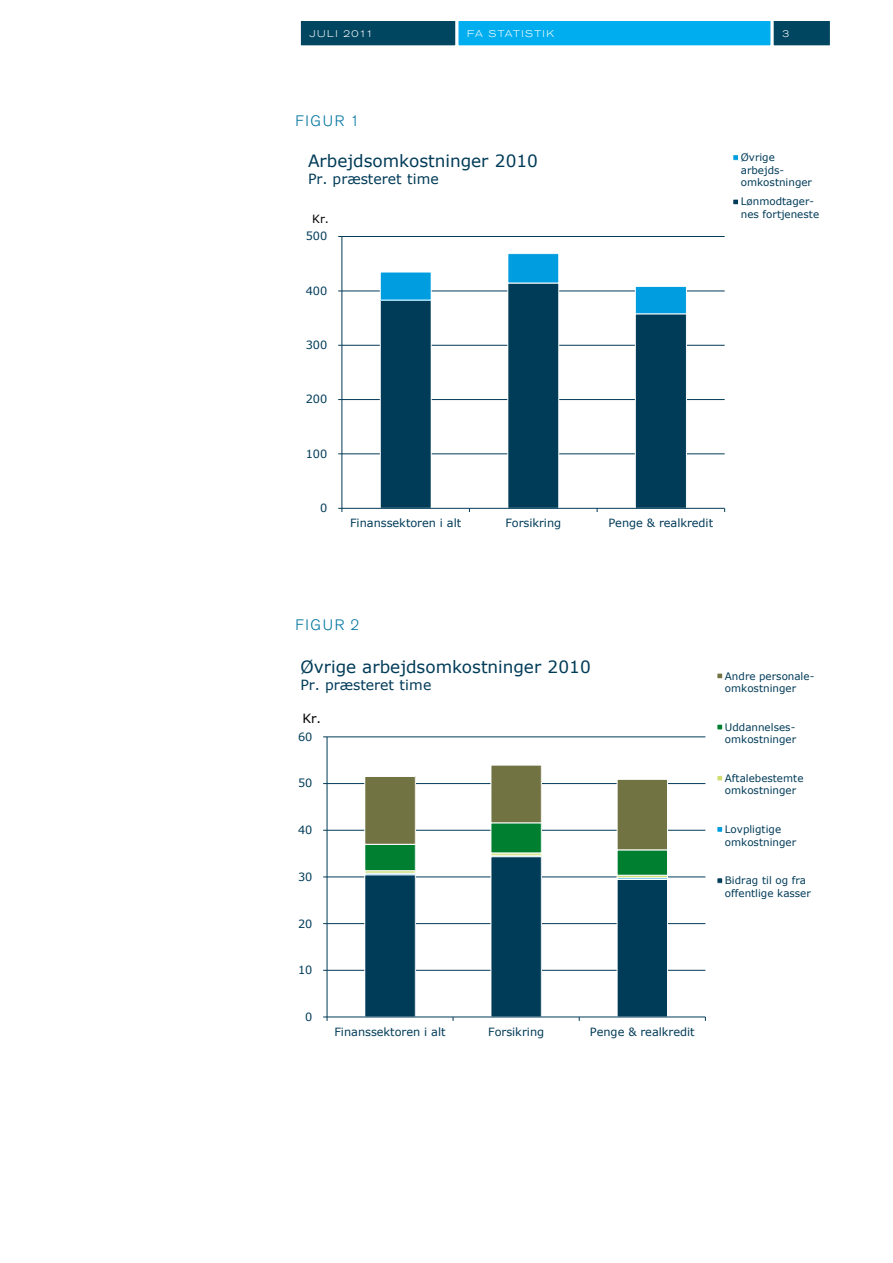
<style>
.page{position:relative;width:893px;height:1263px;background:#fff}
.page>*{position:absolute;margin:0;border:0;box-sizing:border-box;transform-origin:0 0}
.t1{font:16.95px "Verdana";color:#003b58}
.t2{font:300 15px "Akzidenz Grotesk Std";letter-spacing:.105em;color:#00759f}
.t3{font:14.1px "Verdana";color:#003b58}
.t4{font:12.75px "Verdana";color:#000}
.t5{font:11.4px "Verdana";letter-spacing:-.005em;color:#003b58}
.t6{font:11.4px "Verdana";color:#000}
.t7{font:10.35px/12.5px "Verdana";color:#003b58}
.t8{font:300 expanded 9.75px "Akzidenz Grotesk Std";letter-spacing:.13em;color:#fff}
</style>
<div class="page">
<div style="left:299px;top:20px;width:158px;height:27px;background:#004661"></div>
<div style="left:298px;top:18px;width:160px;height:30px;border:3px solid #fff"></div>
<div style="left:457px;top:20px;width:315px;height:27px;background:#00aeef"></div>
<div style="left:455px;top:18px;width:319px;height:30px;border:3px solid #fff"></div>
<div style="left:772px;top:20px;width:59px;height:27px;background:#004661"></div>
<div style="left:771px;top:18px;width:62px;height:30px;border:3px solid #fff"></div>
<hr style="left:342px;top:454px;width:383px;height:1px;background:#003b58">
<hr style="left:342px;top:399px;width:383px;height:1px;background:#003b58">
<hr style="left:342px;top:345px;width:383px;height:1px;background:#003b58">
<hr style="left:342px;top:291px;width:383px;height:1px;background:#003b58">
<hr style="left:342px;top:236px;width:383px;height:1px;background:#003b58">
<div style="left:380px;top:300px;width:51px;height:208px;background:#003b58"></div>
<div style="left:380px;top:300px;width:51px;height:208px;border:1px solid #fff"></div>
<div style="left:508px;top:283px;width:51px;height:225px;background:#003b58"></div>
<div style="left:635px;top:314px;width:51px;height:194px;background:#003b58"></div>
<div style="left:635px;top:314px;width:52px;height:194px;border:1px solid #fff"></div>
<div style="left:380px;top:272px;width:51px;height:28px;background:#009ee0"></div>
<div style="left:508px;top:254px;width:51px;height:29px;background:#009ee0"></div>
<div style="left:508px;top:253px;width:51px;height:30px;border:1px solid #fff"></div>
<div style="left:635px;top:286px;width:51px;height:28px;background:#009ee0"></div>
<div style="left:635px;top:286px;width:52px;height:28px;border:1px solid #fff"></div>
<hr style="left:342px;top:236px;width:1px;height:272px;background:#003b58">
<hr style="left:342px;top:508px;width:383px;height:1px;background:#003b58">
<div style="left:733px;top:154px;width:6px;height:7px;border:1px solid #fff"></div>
<svg style="left:733px;top:199px;width:5px;height:6px"></svg>
<hr style="left:327px;top:970px;width:378px;height:1px;background:#003b58">
<hr style="left:327px;top:923px;width:378px;height:1px;background:#003b58">
<hr style="left:327px;top:877px;width:378px;height:1px;background:#003b58">
<hr style="left:327px;top:830px;width:378px;height:1px;background:#003b58">
<hr style="left:327px;top:783px;width:378px;height:1px;background:#003b58">
<hr style="left:327px;top:737px;width:378px;height:1px;background:#003b58">
<div style="left:365px;top:875px;width:50px;height:142px;background:#003b58"></div>
<div style="left:491px;top:857px;width:50px;height:160px;background:#003b58"></div>
<div style="left:617px;top:879px;width:51px;height:138px;background:#003b58;border:1px solid #fff"></div>
<div style="left:365px;top:873px;width:50px;height:2px;border:1px solid #fff"></div>
<div style="left:491px;top:855px;width:50px;height:2px;border:1px solid #fff"></div>
<div style="left:617px;top:877px;width:51px;height:3px;background:#009ee0;border:1px solid #fff"></div>
<div style="left:491px;top:853px;width:50px;height:2px;border:1px solid #fff"></div>
<div style="left:617px;top:875px;width:51px;height:3px;background:#d0dd73;border:1px solid #fff"></div>
<div style="left:365px;top:844px;width:50px;height:27px;background:#007f31"></div>
<div style="left:365px;top:844px;width:50px;height:27px;border:1px solid #fff"></div>
<div style="left:491px;top:823px;width:50px;height:30px;background:#007f31"></div>
<div style="left:617px;top:850px;width:51px;height:25px;background:#007f31"></div>
<div style="left:365px;top:776px;width:50px;height:68px;background:#727342"></div>
<div style="left:491px;top:765px;width:50px;height:58px;background:#727342"></div>
<div style="left:617px;top:779px;width:51px;height:71px;background:#727342;border:1px solid #fff"></div>
<hr style="left:327px;top:737px;width:1px;height:280px;background:#003b58">
<hr style="left:327px;top:1017px;width:378px;height:1px;background:#003b58">
<svg style="left:717px;top:673px;width:6px;height:6px"></svg>
<svg style="left:717px;top:724px;width:6px;height:6px"></svg>
<svg style="left:717px;top:776px;width:6px;height:5px"></svg>
<svg style="left:717px;top:827px;width:6px;height:5px"></svg>
<svg style="left:717px;top:878px;width:6px;height:5px"></svg>
<p class="t8" style="left:309px;top:28px;width:16px">JULI</p>
<p class="t8" style="left:343px;top:28px;width:32px">2011</p>
<p class="t8" style="left:467px;top:28px;width:38px">FA STATI</p>
<p class="t8" style="left:525px;top:28px;width:17px">STIK</p>
<p class="t8" style="left:782px;top:28px;width:9px">3</p>
<h2 class="t2" style="left:296px;top:112px;width:65px">FIGUR 1</h2>
<h1 class="t1" style="left:308px;top:149px;width:231px">Arbejdsomkostninger 2010</h1>
<h3 class="t3" style="left:308px;top:170px;width:132px">Pr. præsteret time</h3>
<p class="t6" style="left:312px;top:211px;width:18px">Kr.</p>
<p class="t5" style="left:306px;top:228px;width:23px">500</p>
<p class="t5" style="left:306px;top:283px;width:23px">400</p>
<p class="t5" style="left:306px;top:337px;width:23px">300</p>
<p class="t5" style="left:306px;top:391px;width:23px">200</p>
<p class="t5" style="left:306px;top:446px;width:23px">100</p>
<p class="t5" style="left:320px;top:500px;width:9px">0</p>
<p class="t5" style="left:350px;top:515px;width:112px">Finanssektoren i alt</p>
<p class="t5" style="left:505px;top:515px;width:57px">Forsikring</p>
<p class="t5" style="left:608px;top:515px;width:106px">Penge &amp; realkredit</p>
<p class="t7" style="left:741px;top:151px;width:73px">Øvrige arbejds&shy;omkostninger</p>
<p class="t7" style="left:741px;top:195px;width:80px">Lønmodtager&shy;nes fortjeneste</p>
<h2 class="t2" style="left:296px;top:616px;width:65px">FIGUR 2</h2>
<h1 class="t1" style="left:301px;top:655px;width:292px">Øvrige arbejdsomkostninger 2010</h1>
<h3 class="t3" style="left:301px;top:675px;width:132px">Pr. præsteret time</h3>
<p class="t7" style="left:725px;top:669px;width:91px">Andre personale&shy;omkostninger</p>
<p class="t7" style="left:725px;top:720px;width:73px">Uddannelses&shy;omkostninger</p>
<p class="t7" style="left:725px;top:772px;width:80px">Aftalebestemte omkostninger</p>
<p class="t7" style="left:725px;top:823px;width:73px">Lovpligtige omkostninger</p>
<p class="t7" style="left:725px;top:874px;width:88px">Bidrag til og fra offentlige kasser</p>
<p class="t4" style="left:302px;top:709px;width:20px">Kr.</p>
<p class="t5" style="left:298px;top:729px;width:16px">60</p>
<p class="t5" style="left:298px;top:775px;width:16px">50</p>
<p class="t5" style="left:298px;top:822px;width:16px">40</p>
<p class="t5" style="left:298px;top:869px;width:16px">30</p>
<p class="t5" style="left:298px;top:915px;width:16px">20</p>
<p class="t5" style="left:298px;top:962px;width:16px">10</p>
<p class="t5" style="left:305px;top:1009px;width:9px">0</p>
<p class="t5" style="left:334px;top:1024px;width:112px">Finanssektoren i alt</p>
<p class="t5" style="left:488px;top:1024px;width:57px">Forsikring</p>
<p class="t5" style="left:590px;top:1024px;width:106px">Penge &amp; realkredit</p>
</div>
